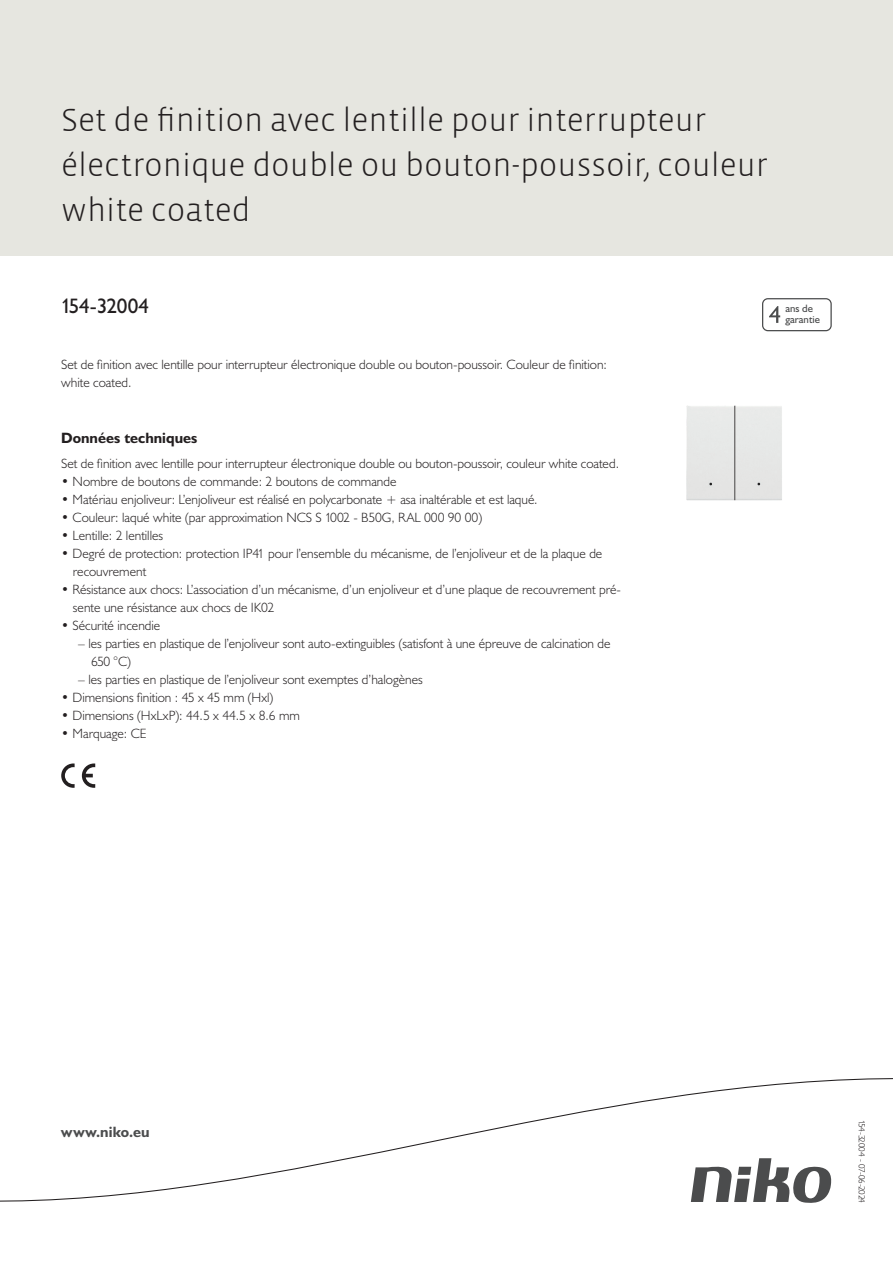
<style>
.page{position:relative;width:893px;height:1263px;background:#fff}
.page>*{position:absolute;margin:0;border:0;box-sizing:border-box;transform-origin:0 0}
.Title_datasheets{font:300 33px/45px "Vista Sans";color:#231f20}
.Article_number{font:21px "Humanist 521 BT";letter-spacing:-.015em;color:#231f20}
.Titles_parts{font:700 15px "Humanist 521 BT";color:#231f20}
.titel_afbeelding{font:700 15px "Humanist 521 BT";letter-spacing:.005em;color:#4b4c4d}
.USP_Bullets{font:300 13.5px/18px "Humanist 521 BT";color:#231f20}
.Platte_tekst_CAB{font:300 13.5px/18px "Humanist 521 BT";color:#231f20}
.USP_Bullets_level_2{font:300 13.5px/18px "Humanist 521 BT";color:#231f20}
.t1{font:10.8px/10.8px "Humanist 521 BT";color:#4b4c4d}
.Revision{font:300 9px "Humanist 521 BT";letter-spacing:-.03em;color:#231f20}
</style>
<div class="page">
<div style="left:0;top:0;width:893px;height:255px;background:#e6e6e0"></div>
<svg style="left:82px;top:763px;width:13px;height:25px"></svg>
<svg style="left:61px;top:763px;width:14px;height:25px"></svg>
<svg style="left:762px;top:298px;width:70px;height:33px"></svg>
<svg style="left:0;top:1078px;width:893px;height:125px"></svg>
<img style="left:686px;top:405px;width:96px;height:96px">
<p class="Title_datasheets" style="left:61px;top:98px;width:708px">Set de finition avec lentille pour interrupteur électronique double ou bouton-poussoir, couleur white coated</p>
<p class="Article_number" style="left:61px;top:293px;width:89px">154-32004</p>
<p class="t1" style="left:785px;top:303px;width:36px">ans de garantie</p>
<p class="Platte_tekst_CAB" style="left:61px;top:355px;width:547px">Set de finition avec lentille pour interrupteur électronique double ou bouton-poussoir. Couleur de finition: white coated.</p>
<p class="Titles_parts" style="left:61px;top:429px;width:138px">Données techniques</p>
<p class="Platte_tekst_CAB" style="left:61px;top:454px;width:559px">Set de finition avec lentille pour interrupteur électronique double ou bouton-poussoir, couleur white coated.</p>
<p class="USP_Bullets" style="left:61px;top:472px;width:337px">• Nombre de boutons de commande: 2 boutons de commande</p>
<p class="USP_Bullets" style="left:61px;top:490px;width:478px">• Matériau enjoliveur: L’enjoliveur est réalisé en polycarbonate + asa inaltérable et est laqué.</p>
<p class="USP_Bullets" style="left:61px;top:508px;width:422px">• Couleur: laqué white (par approximation NCS S 1002 - B50G, RAL 000 90 00)</p>
<p class="USP_Bullets" style="left:61px;top:526px;width:104px">• Lentille: 2 lentilles</p>
<p class="USP_Bullets" style="left:73px;top:544px;width:531px;text-indent:-12px">• Degré de protection: protection IP41 pour l’ensemble du mécanisme, de l’enjoliveur et de la plaque de recouvrement</p>
<p class="USP_Bullets" style="left:73px;top:580px;width:550px;text-indent:-12px">• Résistance aux chocs: L’association d’un mécanisme, d’un enjoliveur et d’une plaque de recouvrement pré&shy;sente une résistance aux chocs de IK02</p>
<p class="USP_Bullets" style="left:61px;top:616px;width:101px">• Sécurité incendie</p>
<p class="USP_Bullets_level_2" style="left:91px;top:634px;width:521px;text-indent:-13px">– les parties en plastique de l’enjoliveur sont auto-extinguibles (satisfont à une épreuve de calcination de<br>650 °C)</p>
<p class="USP_Bullets_level_2" style="left:78px;top:670px;width:346px">– les parties en plastique de l’enjoliveur sont exemptes d’halogènes</p>
<p class="USP_Bullets" style="left:61px;top:688px;width:214px">• Dimensions finition : 45 x 45 mm (Hxl)</p>
<p class="USP_Bullets" style="left:61px;top:706px;width:240px">• Dimensions (HxLxP): 44.5 x 44.5 x 8.6 mm</p>
<p class="USP_Bullets" style="left:61px;top:724px;width:87px">• Marquage: CE</p>
<p class="titel_afbeelding" style="left:61px;top:1122px;width:90px">www.niko.eu</p>
<p class="Revision" style="left:868px;top:1120px;width:85px;rotate:90deg">154-32004 - 07-06-2024</p>
</div>
